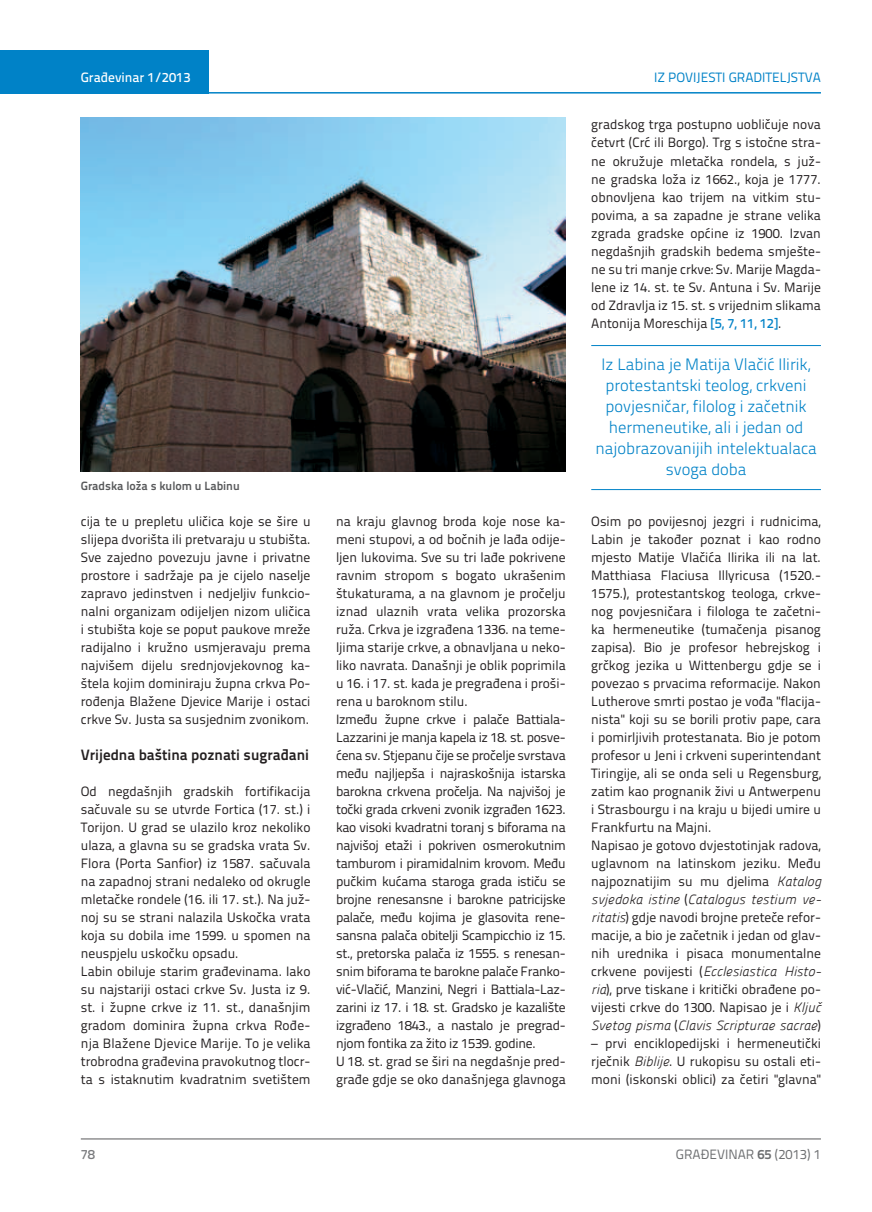
<style>
.page{position:relative;width:872px;height:1212px;background:#fff}
.page>*{position:absolute;margin:0;border:0;box-sizing:border-box;transform-origin:0 0}
.t1{font:300 16.5px/21px "Titillium Text 22 L";color:#0082c7;text-align:center}
.t2{font:700 15px "Titillium Text 22 L";color:#231f20}
.t3{font:13.5px/18px "Titillium Text 22 L";color:#231f20;text-align:justify}
.t4{font:13.5px/18px "Titillium Text 22 L";letter-spacing:-.02em;color:#231f20}
.t5{font:italic 13.5px "Panefresco 250 wt";color:#231f20}
.t6{font:13.5px "Titillium Text 22 L";color:#0082c7}
.t7{font:13.5px "Titillium Text 22 L";color:#6d6f71}
.t8{font:500 13.5px "Titillium Text 22 L";color:#fff}
.t9{font:500 13.5px "Titillium Text 22 L";color:#797a7d}
.t10{font:700 12px "Titillium Text 22 L";color:#58595b}
.s1{font-weight:500;color:#0082c7}
.s2{font-family:"Panefresco 250 wt";font-style:italic}
.s3{font-family:"Titillium Text 22 L";font-style:normal}
.s4{font-weight:700}
</style>
<div class="page">
<hr style="left:81px;top:1139px;width:740px;height:1px;background:#58595b">
<div style="left:0;top:50px;width:208px;height:44px;background:#0082c7"></div>
<hr style="left:0;top:92px;width:821px;height:2px;background:#0082c7">
<hr style="left:591px;top:345px;width:230px;height:1px;background:#0082c7">
<hr style="left:591px;top:489px;width:230px;height:1px;background:#0082c7">
<img style="left:81px;top:117px;width:485px;height:355px">
<p class="t8" style="left:81px;top:67px;width:111px">Građevinar 1/2013</p>
<p class="t6" style="left:654px;top:68px;width:168px">IZ POVIJESTI GRADITELJSTVA</p>
<p class="t10" style="left:81px;top:476px;width:160px">Gradska loža s kulom u Labinu</p>
<p class="t3" style="left:81px;top:511px;width:231px">cija te u prepletu uličica koje se šire u slijepa dvorišta ili pretvaraju u stubišta.<br>Sve zajedno povezuju javne i privatne prostore i sadržaje pa je cijelo naselje zapravo jedinstven i nedjeljiv funkcio&shy;nalni organizam odijeljen nizom uličica i stubišta koje se poput paukove mreže radijalno i kružno usmjeravaju prema najvišem dijelu srednjovjekovnog ka&shy;štela kojim dominiraju župna crkva Po&shy;rođenja Blažene Djevice Marije i ostaci crkve Sv. Justa sa susjednim zvonikom.</p>
<p class="t2" style="left:81px;top:743px;width:230px">Vrijedna baština poznati sugrađani</p>
<p class="t3" style="left:81px;top:782px;width:231px;text-align:left">Od negdašnjih gradskih fortifikacija sačuvale su se utvrde Fortica (17. st.) i Torijon. U grad se ulazilo kroz nekoliko ulaza, a glavna su se gradska vrata Sv.<br>Flora (Porta Sanfior) iz 1587. sačuvala na zapadnoj strani nedaleko od okrugle mletačke rondele (16. ili 17. st.). Na juž&shy;noj su se strani nalazila Uskočka vrata koja su dobila ime 1599. u spomen na neuspjelu uskočku opsadu.<br>Labin obiluje starim građevinama. Iako su najstariji ostaci crkve Sv. Justa iz 9. st. i župne crkve iz 11. st., današnjim gradom dominira župna crkva Rođe&shy;nja Blažene Djevice Marije. To je velika trobrodna građevina pravokutnog tlocr&shy;ta s istaknutim kvadratnim svetištem</p>
<p class="t4" style="left:336px;top:511px;width:231px">na kraju glavnog broda koje nose ka&shy;meni stupovi, a od bočnih je lađa odije&shy;ljen lukovima. Sve su tri lađe pokrivene ravnim stropom s bogato ukrašenim štukaturama, a na glavnom je pročelju iznad ulaznih vrata velika prozorska ruža. Crkva je izgrađena 1336. na teme&shy;ljima starije crkve, a obnavljana u neko&shy;liko navrata. Današnji je oblik poprimila u 16. i 17. st. kada je pregrađena i proši&shy;rena u baroknom stilu.<br>Između župne crkve i palače Battiala-Lazzarini je manja kapela iz 18. st. posve&shy;ćena sv. Stjepanu čije se pročelje svrstava među najljepša i najraskošnija istarska barokna crkvena pročelja. Na najvišoj je točki grada crkveni zvonik izgrađen 1623. kao visoki kvadratni toranj s biforama na najvišoj etaži i pokriven osmerokutnim tamburom i piramidalnim krovom. Među pučkim kućama staroga grada ističu se brojne renesansne i barokne patricijske palače, među kojima je glasovita rene&shy;sansna palača obitelji Scampicchio iz 15. st., pretorska palača iz 1555. s renesan&shy;snim biforama te barokne palače Franko&shy;vić-Vlačić, Manzini, Negri i Battiala-Laz&shy;zarini iz 17. i 18. st. Gradsko je kazalište izgrađeno 1843., a nastalo je pregrad&shy;njom fontika za žito iz 1539. godine.<br>U 18. st. grad se širi na negdašnje pred&shy;građe gdje se oko današnjega glavnoga</p>
<p class="t3" style="left:591px;top:115px;width:231px">gradskog trga postupno uobličuje nova četvrt (Crć ili Borgo). Trg s istočne stra&shy;ne okružuje mletačka rondela, s juž&shy;ne gradska loža iz 1662., koja je 1777. obnovljena kao trijem na vitkim stu&shy;povima, a sa zapadne je strane velika zgrada gradske općine iz 1900. Izvan negdašnjih gradskih bedema smješte&shy;ne su tri manje crkve: Sv. Marije Magda&shy;lene iz 14. st. te Sv. Antuna i Sv. Marije od Zdravlja iz 15. st. s vrijednim slikama Antonija Moreschija <span class="s1">[5, 7, 11, 12]</span>.</p>
<p class="t1" style="left:595px;top:353px;width:223px">Iz Labina je Matija Vlačić Ilirik, protestantski teolog, crkveni povjesničar, filolog i začetnik hermeneutike, ali i jedan od najobrazovanijih intelektualaca svoga doba</p>
<p class="t3" style="left:591px;top:511px;width:231px;text-align:left">Osim po povijesnoj jezgri i rudnicima, Labin je također poznat i kao rodno mjesto Matije Vlačića Ilirika ili na lat.<br>Matthiasa Flaciusa Illyricusa (1520.- 1575.), protestantskog teologa, crkve&shy;nog povjesničara i filologa te začetni&shy;ka hermeneutike (tumačenja pisanog zapisa). Bio je profesor hebrejskog i grčkog jezika u Wittenbergu gdje se i povezao s prvacima reformacije. Nakon Lutherove smrti postao je vođa "flacija&shy;nista" koji su se borili protiv pape, cara i pomirljivih protestanata. Bio je potom profesor u Jeni i crkveni superintendant Tiringije, ali se onda seli u Regensburg, zatim kao prognanik živi u Antwerpenu i Strasbourgu i na kraju u bijedi umire u Frankfurtu na Majni.<br>Napisao je gotovo dvjestotinjak radova, uglavnom na latinskom jeziku. Među najpoznatijim su mu djelima <span class="s2">Katalog</span></p>
<p class="t5" style="left:591px;top:889px;width:231px">svjedoka istine <span class="s3">(</span>Catalogus testium ve-</p>
<p class="t3" style="left:591px;top:908px;width:231px"><span class="s2">ritatis</span>) gdje navodi brojne preteče refor&shy;macije, a bio je začetnik i jedan od glav&shy;nih urednika i pisaca monumentalne</p>
<p class="t5" style="left:591px;top:961px;width:231px"><span class="s3">crkvene povijesti (</span>Ecclesiastica Histo-</p>
<p class="t3" style="left:591px;top:980px;width:231px"><span class="s2">ria</span>), prve tiskane i kritički obrađene po&shy;vijesti crkve do 1300. Napisao je i <span class="s2">Ključ</span></p>
<p class="t5" style="left:591px;top:1015px;width:231px">Svetog pisma <span class="s3">(</span>Clavis Scripturae sacrae<span class="s3">)</span></p>
<p class="t3" style="left:591px;top:1034px;width:231px">– prvi enciklopedijski i hermeneutički rječnik <span class="s2">Biblije</span>. U rukopisu su ostali eti&shy;moni (iskonski oblici) za četiri "glavna"</p>
<p class="t9" style="left:81px;top:1144px;width:16px">78</p>
<p class="t7" style="left:676px;top:1144px;width:146px">GRAĐEVINAR <span class="s4">65</span> (2013) 1</p>
</div>
